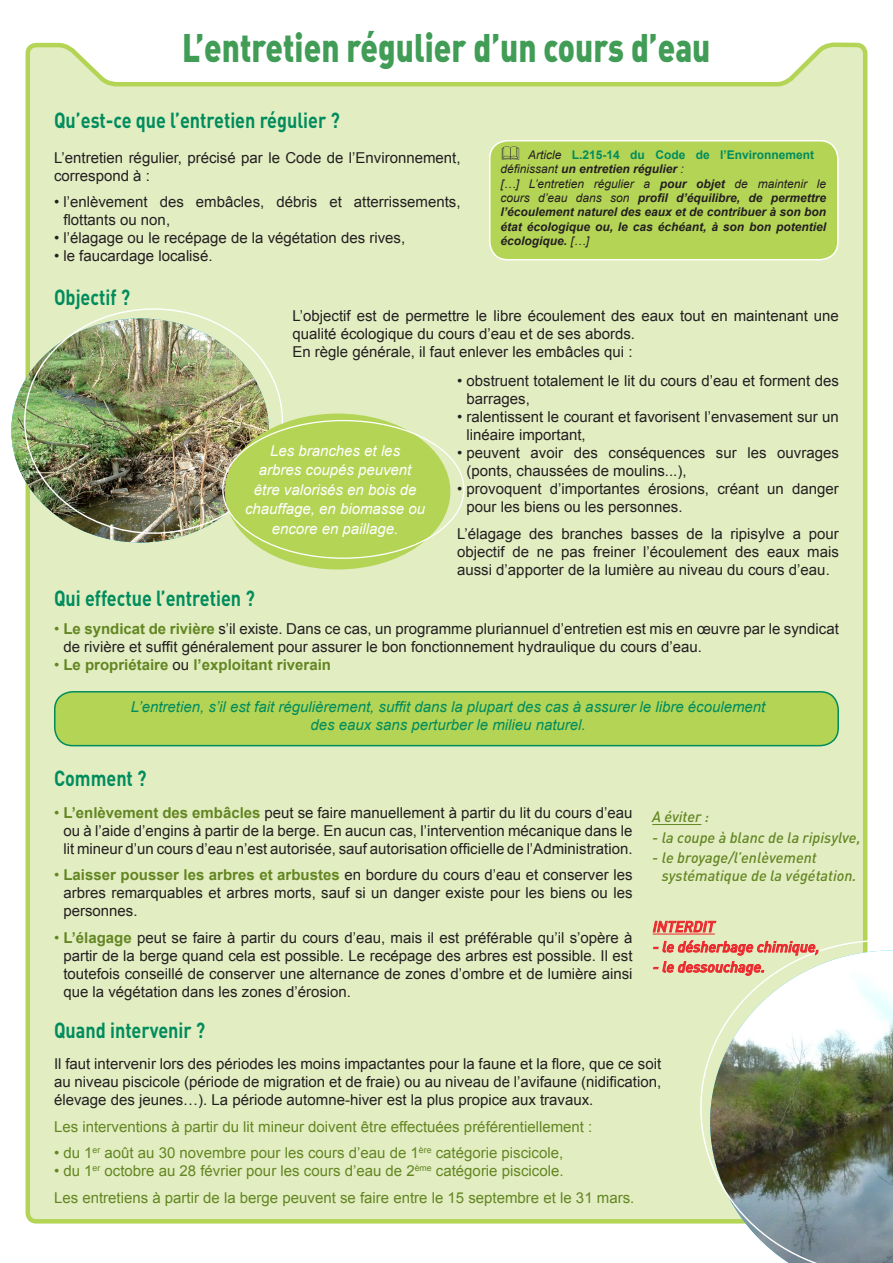
<style>
.page{position:relative;width:893px;height:1263px;background:#fff}
.page>*{position:absolute;margin:0;border:0;box-sizing:border-box;transform-origin:0 0}
.t1{font:39.3px "DIN Black Alternate";color:#419d56;scale:.8 1}
.soustitre{font:700 21.6px "DIN";color:#008c5c;scale:.83 1}
.texte_normal{font:15px/18px "Arial";color:#231f20}
.arialtexte{font:15px/18px "Arial";color:#231f20;text-align:justify}
.arialtexte-2{font:15px "Arial";color:#638622}
.texte_normal-2{font:italic 15px/18px "Arial";color:#008c5c;text-align:center}
.t2{font:italic 15px/19.5px "Arial";color:#fff;text-align:center}
.t3{font:italic 500 15px/18px "DIN";color:#638622}
.t4{font:italic 500 15px "DIN";color:#eb272c}
.texte_normal-3{font:700 15px "Arial";color:#638622}
.t5{font:italic 700 12px/14.4px "Arial";color:#231f20;text-align:justify}
.t6{font:700 12px/14.4px "Arial";color:#008c5c}
.s1{font-weight:400;font-style:italic;color:#231f20}
.s2{font-style:italic;color:#231f20}
.s3{font-weight:400}
.s4{color:#638622}
.s5{font-weight:700;color:#638622}
.s6{font-weight:400;color:#231f20}
</style>
<div class="page">
<div style="left:25px;top:42px;width:843px;height:1182px;background:#e2edc2"></div>
<div style="left:490px;top:141px;width:348px;height:119px;background:#b4d456;border-radius:18px"></div>
<div style="left:489px;top:140px;width:350px;height:120px;border:2px solid #fff;border-radius:18px"></div>
<hr style="left:652px;top:824px;width:49px;height:1px;background:#638622">
<img style="left:11px;top:318px;width:258px;height:224px">
<div style="left:55px;top:692px;width:783px;height:54px;background:#b4d456;border-radius:18px"></div>
<div style="left:54px;top:691px;width:785px;height:55px;border:2px solid #008c5c;border-radius:18px"></div>
<div style="left:225px;top:414px;width:225px;height:155px;background:#b4d456;border-radius:50%"></div>
<img style="left:700px;top:940px;width:193px;height:323px">
<img style="left:500px;top:143px;width:20px;height:17px">
<hr style="left:653px;top:933px;width:62px;height:1px;background:#eb272c">
<svg style="left:653px;top:921px;width:63px;height:11px"></svg>
<svg style="left:653px;top:940px;width:165px;height:15px;background:#e4a98f"></svg>
<svg style="left:653px;top:961px;width:111px;height:15px;background:#e4ab90"></svg>
<p class="t1" style="left:182px;top:22px;width:662px">L’entretien régulier d’un cours d’eau</p>
<p class="soustitre" style="left:54px;top:106px;width:346px">Qu’est-ce que l’entretien régulier ?</p>
<p class="texte_normal" style="left:54px;top:148px;width:408px">L’entretien régulier, précisé par le Code de l’Environnement, correspond à :</p>
<p class="texte_normal" style="left:63px;top:193px;width:399px;text-indent:-9px">• l’enlèvement des embâcles, débris et atterrissements, flottants ou non,</p>
<p class="texte_normal" style="left:54px;top:229px;width:353px">• l’élagage ou le recépage de la végétation des rives,</p>
<p class="texte_normal" style="left:54px;top:247px;width:160px">• le faucardage localisé.</p>
<p class="t6" style="left:500px;top:148px;width:315px;text-indent:28px"><span class="s1">Article</span> L.215-14 du Code de l’Environnement <span class="s1">définissant</span> <span class="s2">un entretien régulier</span> <span class="s1">:</span></p>
<p class="t5" style="left:500px;top:177px;width:327px"><span class="s3">[…] L’entretien régulier a</span> pour objet <span class="s3">de maintenir le cours d’eau dans son</span> profil d’équilibre, de permettre l’écoulement naturel des eaux et de contribuer à son bon état écologique ou, le cas échéant, à son bon potentiel écologique. <span class="s3">[…]</span></p>
<p class="soustitre" style="left:54px;top:283px;width:93px">Objectif ?</p>
<p class="texte_normal" style="left:292px;top:307px;width:548px">L’objectif est de permettre le libre écoulement des eaux tout en maintenant une qualité écologique du cours d’eau et de ses abords.</p>
<p class="texte_normal" style="left:292px;top:343px;width:342px">En règle générale, il faut enlever les embâcles qui :</p>
<p class="t2" style="left:245px;top:441px;width:182px">Les branches et les<br>arbres coupés peuvent être valorisés en bois de chauffage, en biomasse ou encore en paillage.</p>
<p class="texte_normal" style="left:467px;top:372px;width:374px;text-indent:-9px">• obstruent totalement le lit du cours d’eau et forment des barrages,</p>
<p class="texte_normal" style="left:467px;top:408px;width:374px;text-indent:-9px">• ralentissent le courant et favorisent l’envasement sur un linéaire important,</p>
<p class="texte_normal" style="left:467px;top:444px;width:374px;text-indent:-9px">• peuvent avoir des conséquences sur les ouvrages (ponts, chaussées de moulins...),</p>
<p class="texte_normal" style="left:467px;top:480px;width:374px;text-indent:-9px">• provoquent d’importantes érosions, créant un danger pour les biens ou les personnes.</p>
<p class="texte_normal" style="left:457px;top:524px;width:383px;text-align:justify">L’élagage des branches basses de la ripisylve a pour objectif de ne pas freiner l’écoulement des eaux mais aussi d’apporter de la lumière au niveau du cours d’eau.</p>
<p class="soustitre" style="left:54px;top:584px;width:243px">Qui effectue l’entretien ?</p>
<p class="texte_normal" style="left:63px;top:620px;width:777px;text-indent:-9px"><span class="s4">•</span> <span class="s5">Le syndicat de rivière</span> s’il existe. Dans ce cas, un programme pluriannuel d’entretien est mis en œuvre par le syndicat de rivière et suffit généralement pour assurer le bon fonctionnement hydraulique du cours d’eau.</p>
<p class="texte_normal-3" style="left:54px;top:655px;width:279px"><span class="s3">•</span> Le propriétaire <span class="s6">ou</span> l’exploitant riverain</p>
<p class="texte_normal-2" style="left:131px;top:698px;width:636px">L’entretien, s’il est fait régulièrement, suffit dans la plupart des cas à assurer le libre écoulement des eaux sans perturber le milieu naturel.</p>
<p class="soustitre" style="left:54px;top:764px;width:113px">Comment ?</p>
<p class="arialtexte" style="left:63px;top:804px;width:571px;text-indent:-9px"><span class="s4">•</span> <span class="s5">L’enlèvement des embâcles</span> peut se faire manuellement à partir du lit du cours d’eau ou à l’aide d’engins à partir de la berge. En aucun cas, l’intervention mécanique dans le lit mineur d’un cours d’eau n’est autorisée, sauf autorisation officielle de l’Administration.</p>
<p class="arialtexte" style="left:63px;top:866px;width:571px;text-indent:-9px"><span class="s4">•</span> <span class="s5">Laisser pousser les arbres et arbustes</span> en bordure du cours d’eau et conserver les arbres remarquables et arbres morts, sauf si un danger existe pour les biens ou les personnes.</p>
<p class="arialtexte" style="left:63px;top:929px;width:571px;text-indent:-9px"><span class="s4">•</span> <span class="s5">L’élagage</span> peut se faire à partir du cours d’eau, mais il est préférable qu’il s’opère à partir de la berge quand cela est possible. Le recépage des arbres est possible. Il est toutefois conseillé de conserver une alternance de zones d’ombre et de lumière ainsi que la végétation dans les zones d’érosion.</p>
<p class="t3" style="left:652px;top:807px;width:58px">A éviter :</p>
<p class="t3" style="left:652px;top:828px;width:210px">- la coupe à blanc de la ripisylve,</p>
<p class="t3" style="left:662px;top:848px;width:196px;text-indent:-9px">- le broyage/l’enlèvement systématique de la végétation.</p>
<p class="t4" style="left:653px;top:917px;width:64px">INTERDIT</p>
<p class="t4" style="left:653px;top:937px;width:168px">- le désherbage chimique,</p>
<p class="t4" style="left:653px;top:957px;width:114px">- le dessouchage.</p>
<p class="soustitre" style="left:54px;top:1016px;width:184px">Quand intervenir ?</p>
<p class="arialtexte" style="left:54px;top:1055px;width:609px">Il faut intervenir lors des périodes les moins impactantes pour la faune et la flore, que ce soit au niveau piscicole (période de migration et de fraie) ou au niveau de l’avifaune (nidification, élevage des jeunes…). La période automne-hiver est la plus propice aux travaux.</p>
<p class="arialtexte-2" style="left:54px;top:1117px;width:540px">Les interventions à partir du lit mineur doivent être effectuées préférentiellement :</p>
<p class="arialtexte-2" style="left:54px;top:1143px;width:511px">• du 1<sup>er</sup> août au 30 novembre pour les cours d’eau de 1<sup>ère</sup> catégorie piscicole,</p>
<p class="arialtexte-2" style="left:54px;top:1161px;width:511px">• du 1<sup>er</sup> octobre au 28 février pour les cours d’eau de 2<sup>ème</sup> catégorie piscicole.</p>
<p class="arialtexte-2" style="left:54px;top:1188px;width:582px">Les entretiens à partir de la berge peuvent se faire entre le 15 septembre et le 31 mars.</p>
</div>
